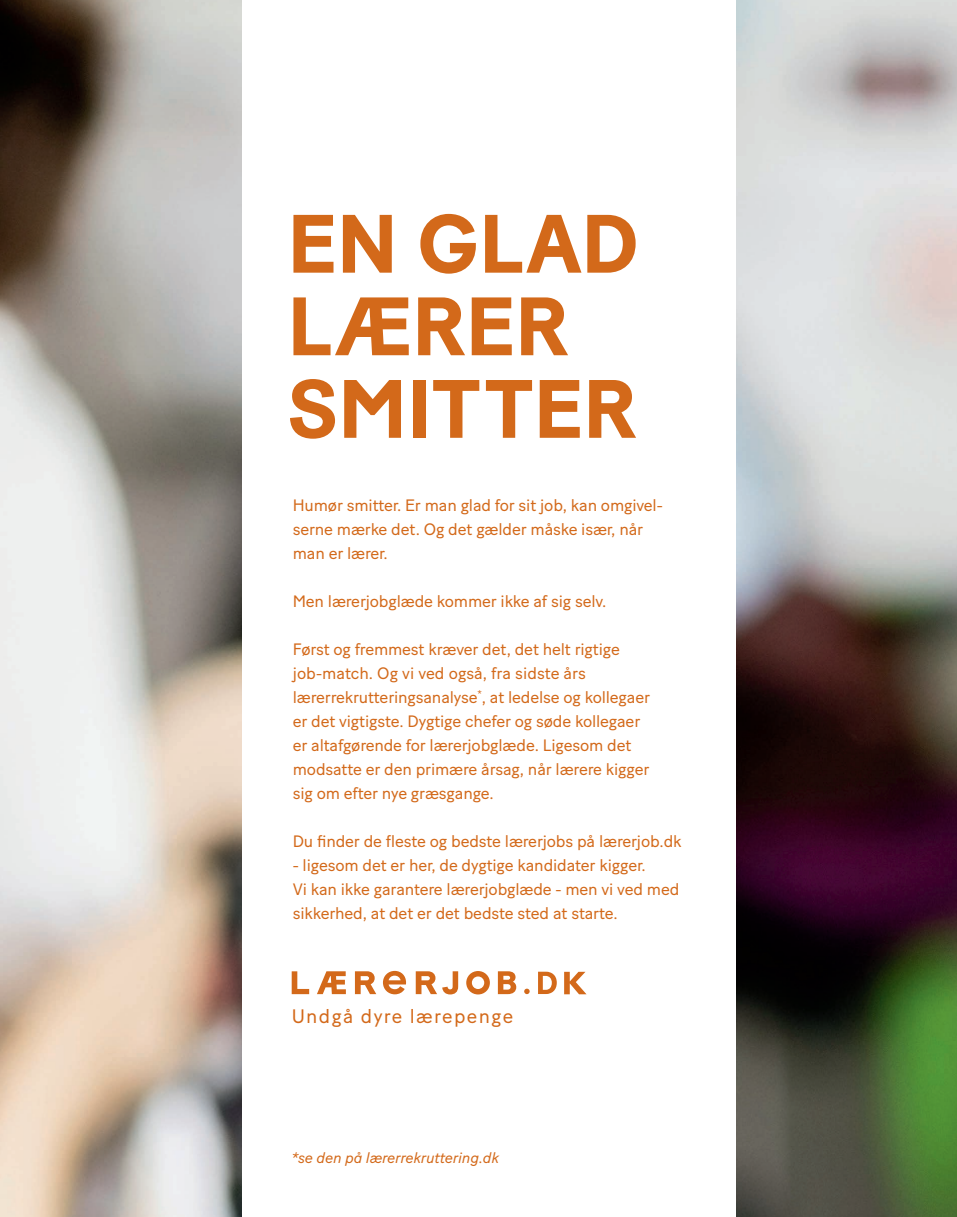
<style>
.page{position:relative;width:957px;height:1217px;background:#fff}
.page>*{position:absolute;margin:0;border:0;box-sizing:border-box;transform-origin:0 0}
.t1{font:700 82.5px/82.5px "Baton Turbo";color:#d3691a}
.t2{font:19.5px "Baton Turbo";letter-spacing:.07em;color:#d3691a}
.t3{font:16.5px/24px "Baton Turbo";letter-spacing:-.01em;color:#d3691a}
.t4{font:italic 15px "Baton Turbo";letter-spacing:-.01em;color:#d3691a}
</style>
<div class="page">
<img style="left:0;top:0;width:957px;height:1216px">
<div style="left:242px;top:0;width:494px;height:1216px;background:#fff"></div>
<svg style="left:292px;top:971px;width:17px;height:22px"></svg>
<svg style="left:466px;top:971px;width:24px;height:23px"></svg>
<svg style="left:383px;top:970px;width:23px;height:24px"></svg>
<svg style="left:317px;top:971px;width:29px;height:22px"></svg>
<svg style="left:355px;top:971px;width:21px;height:22px"></svg>
<svg style="left:416px;top:971px;width:42px;height:23px"></svg>
<svg style="left:498px;top:971px;width:18px;height:22px"></svg>
<svg style="left:564px;top:971px;width:22px;height:23px"></svg>
<svg style="left:524px;top:988px;width:5px;height:5px"></svg>
<svg style="left:538px;top:971px;width:19px;height:22px"></svg>
<p class="t1" style="left:287px;top:197px;width:353px">EN GLAD<br>LÆRER<br>SMITTER</p>
<p class="t3" style="left:293px;top:491px;width:371px">Humør smitter. Er man glad for sit job, kan omgivel&shy;serne mærke det. Og det gælder måske især, når man er lærer.</p>
<p class="t3" style="left:293px;top:587px;width:315px">Men lærerjobglæde kommer ikke af sig selv.</p>
<p class="t3" style="left:293px;top:635px;width:359px">Først og fremmest kræver det, det helt rigtige job-match. Og vi ved også, fra sidste års lærerrekrutteringsanalyse<sup>*</sup>, at ledelse og kollegaer er det vigtigste. Dygtige chefer og søde kollegaer er altafgørende for lærerjobglæde. Ligesom det modsatte er den primære årsag, når lærere kigger sig om efter nye græsgange.</p>
<p class="t3" style="left:293px;top:827px;width:390px">Du finder de fleste og bedste lærerjobs på lærerjob.dk</p>
<p class="t3" style="left:293px;top:851px;width:388px">- ligesom det er her, de dygtige kandidater kigger.<br>Vi kan ikke garantere lærerjobglæde - men vi ved med sikkerhed, at det er det bedste sted at starte.</p>
<p class="t2" style="left:292px;top:1000px;width:223px">Undgå dyre lærepenge</p>
<p class="t4" style="left:292px;top:1146px;width:209px">*se den på lærerrekruttering.dk</p>
</div>
